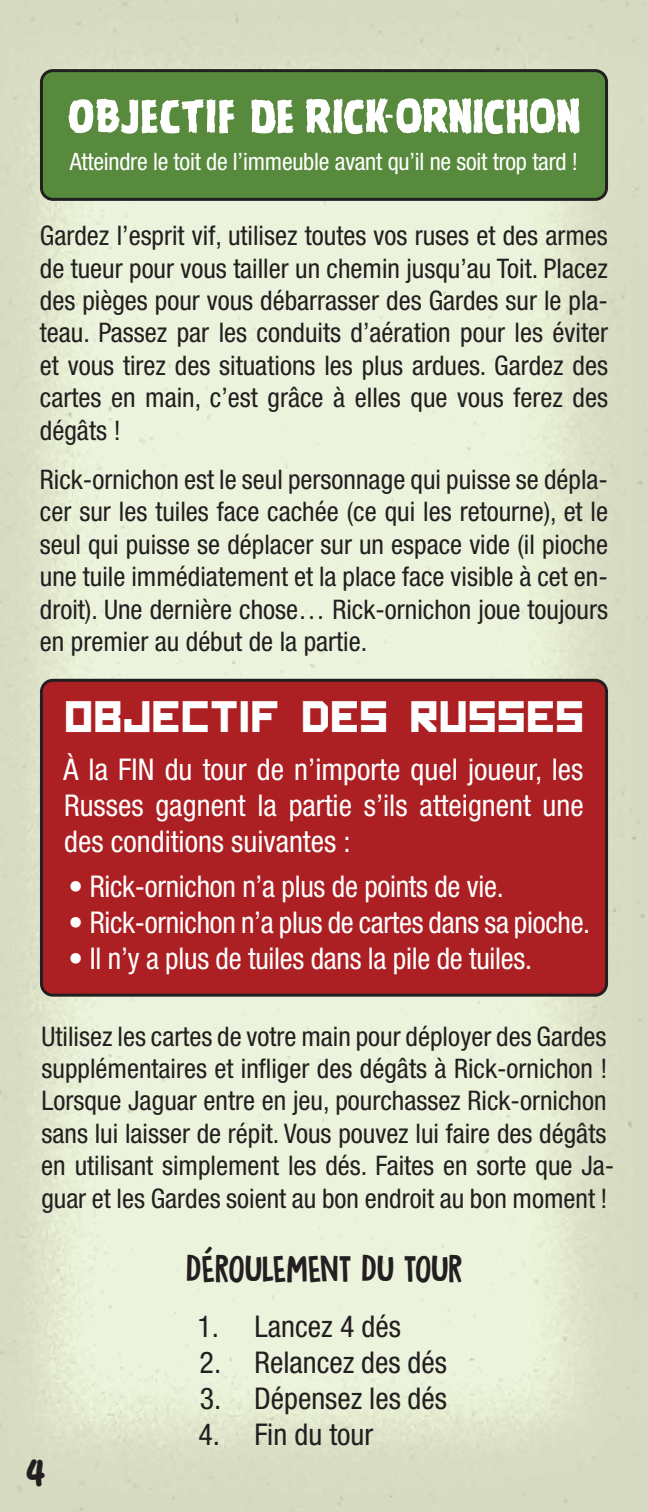
<style>
.page{position:relative;width:648px;height:1512px;background:#fff}
.page>*{position:absolute;margin:0;border:0;box-sizing:border-box;transform-origin:0 0}
.t1{font:42px "Kremlin";color:#fff}
.t2{font:33px "DK Butterfly Ball";color:#231f20}
.t3{font:33px "pingwing";color:#231f20}
.t4{font:condensed 30px/36px "Helvetica Neue LT Std";letter-spacing:-.01em;color:#fff;text-align:justify}
.t5{font:condensed 30px "Helvetica Neue LT Std";color:#231f20}
.t6{font:condensed 27px/32.4px "Helvetica Neue LT Std";color:#231f20;text-align:justify}
.t7{font:condensed 24px "Helvetica Neue LT Std";letter-spacing:-.01em;color:#fff}
</style>
<div class="page">
<img style="left:0;top:0;width:648px;height:1512px">
<div style="left:41px;top:680px;width:566px;height:315px;background:#ac1f23;border-radius:11px"></div>
<div style="left:40px;top:679px;width:568px;height:318px;border:3px solid #231f20;border-radius:11px"></div>
<div style="left:41px;top:71px;width:566px;height:128px;background:#588a3d;border-radius:11px"></div>
<div style="left:40px;top:69px;width:568px;height:132px;border:3px solid #231f20;border-radius:11px"></div>
<svg style="left:306px;top:98px;width:273px;height:36px"></svg>
<svg style="left:69px;top:99px;width:165px;height:35px"></svg>
<svg style="left:252px;top:99px;width:42px;height:35px"></svg>
<p class="t7" style="left:70px;top:148px;width:510px">Atteindre le toit de l’immeuble avant qu’il ne soit trop tard !</p>
<p class="t6" style="left:40px;top:219px;width:570px">Gardez l’esprit vif, utilisez toutes vos ruses et des armes de tueur pour vous tailler un chemin jusqu’au Toit. Placez des pièges pour vous débarrasser des Gardes sur le pla&shy;teau. Passez par les conduits d’aération pour les éviter et vous tirez des situations les plus ardues. Gardez des cartes en main, c’est grâce à elles que vous ferez des dégâts !</p>
<p class="t6" style="left:40px;top:463px;width:570px">Rick-ornichon est le seul personnage qui puisse se dépla&shy;cer sur les tuiles face cachée (ce qui les retourne), et le seul qui puisse se déplacer sur un espace vide (il pioche une tuile immédiatement et la place face visible à cet en&shy;droit). Une dernière chose… Rick-ornichon joue toujours en premier au début de la partie.</p>
<h1 class="t1" style="left:66px;top:701px;width:522px">OBJECTIF DES RUSSES</h1>
<p class="t4" style="left:63px;top:751px;width:522px">À la FIN du tour de n’importe quel joueur, les Russes gagnent la partie s’ils atteignent une des conditions suivantes :</p>
<p class="t4" style="left:68px;top:868px;width:437px">• Rick-ornichon n’a plus de points de vie.</p>
<p class="t4" style="left:68px;top:904px;width:523px">• Rick-ornichon n’a plus de cartes dans sa pioche.</p>
<p class="t4" style="left:68px;top:940px;width:465px">• Il n’y a plus de tuiles dans la pile de tuiles.</p>
<p class="t6" style="left:41px;top:1020px;width:575px;text-align:left">Utilisez les cartes de votre main pour déployer des Gardes supplémentaires et infliger des dégâts à Rick-ornichon !<br>Lorsque Jaguar entre en jeu, pourchassez Rick-ornichon sans lui laisser de répit. Vous pouvez lui faire des dégâts en utilisant simplement les dés. Faites en sorte que Ja&shy;guar et les Gardes soient au bon endroit au bon moment !</p>
<p class="t2" style="left:186px;top:1245px;width:278px">DÉROULEMENT DU TOUR</p>
<p class="t3" style="left:27px;top:1455px;width:20px">4</p>
<p class="t5" style="left:197px;top:1309px;width:205px">1. Lancez 4 dés</p>
<p class="t5" style="left:200px;top:1345px;width:249px">2. Relancez des dés</p>
<p class="t5" style="left:200px;top:1381px;width:249px">3. Dépensez les dés</p>
<p class="t5" style="left:199px;top:1417px;width:176px">4. Fin du tour</p>
</div>
